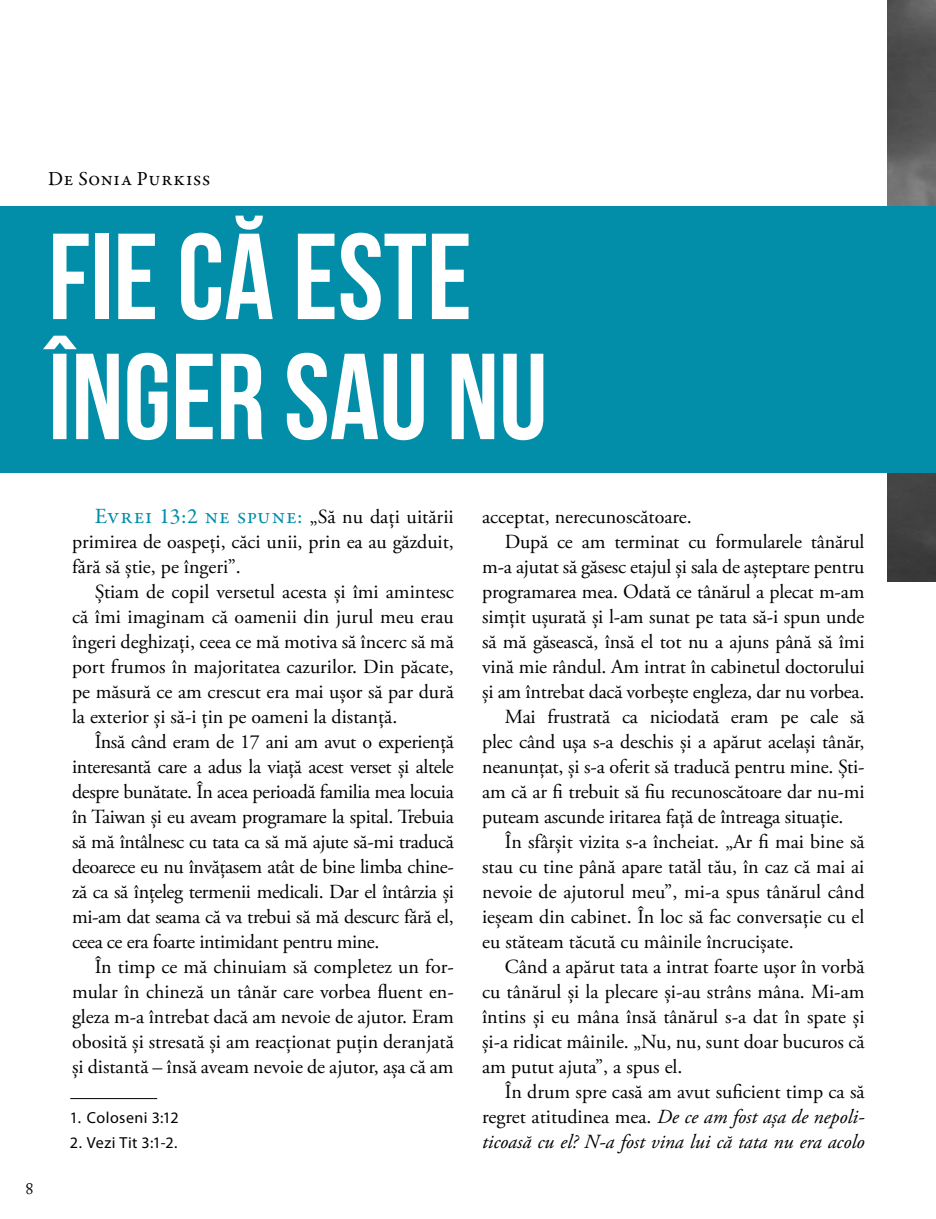
<style>
.page{position:relative;width:936px;height:1219px;background:#fff}
.page>*{position:absolute;margin:0;border:0;box-sizing:border-box;transform-origin:0 0}
.t1{font:122px/120px "Bebas Neue";color:#fff}
.t2{font:22px "Garamond Premr Pro";letter-spacing:.03em;color:#028ea8}
.t3{font:20px/25px "Adobe Garamond Pro";color:#000;text-align:justify}
.t4{font:italic 20px "Adobe Garamond Pro";color:#000}
.t5{font:20px "Garamond Premr Pro";letter-spacing:.04em;color:#000}
.t6{font:16px "Myriad Pro";letter-spacing:.03em;color:#000}
.t7{font:16px "Adobe Caslon Pro";color:#000}
.s1{font-family:"Adobe Garamond Pro";font-size:20px;color:#000}
.s2{font-style:normal}
</style>
<div class="page">
<img style="left:887px;top:0;width:48px;height:582px">
<div style="left:0;top:206px;width:935px;height:267px;background:#028ea8"></div>
<hr style="left:70px;top:1098px;width:87px;height:1px;background:#010202">
<p class="t5" style="left:48px;top:166px;width:164px">De Sonia Purkiss</p>
<h1 class="t1" style="left:48px;top:215px;width:501px">FIE CĂ ESTE<br>ÎNGER SAU NU</h1>
<p class="t7" style="left:25px;top:1180px;width:10px">8</p>
<p class="t2" style="left:95px;top:503px;width:360px">Evrei 13:2 ne spune: <span class="s1">„Să nu daţi uitării</span></p>
<p class="t3" style="left:72px;top:530px;width:383px">primirea de oaspeţi, căci unii, prin ea au găzduit, fără să ştie, pe îngeri”.</p>
<p class="t3" style="left:72px;top:580px;width:383px;text-indent:23px">Ştiam de copil versetul acesta şi îmi amintesc că îmi imaginam că oamenii din jurul meu erau îngeri deghizaţi, ceea ce mă motiva să încerc să mă port frumos în majoritatea cazurilor. Din păcate, pe măsură ce am crescut era mai uşor să par dură la exterior şi să-i ţin pe oameni la distanţă.</p>
<p class="t3" style="left:72px;top:730px;width:383px;text-indent:23px">Însă când eram de 17 ani am avut o experienţă interesantă care a adus la viaţă acest verset şi altele despre bunătate. În acea perioadă familia mea locuia în Taiwan şi eu aveam programare la spital. Trebuia să mă întâlnesc cu tata ca să mă ajute să-mi traducă deoarece eu nu învăţasem atât de bine limba chine&shy;ză ca să înţeleg termenii medicali. Dar el întârzia şi mi‑am dat seama că va trebui să mă descurc fără el, ceea ce era foarte intimidant pentru mine.</p>
<p class="t3" style="left:72px;top:955px;width:383px;text-indent:23px">În timp ce mă chinuiam să completez un for&shy;mular în chineză un tânăr care vorbea fluent en&shy;gleza m-a întrebat dacă am nevoie de ajutor. Eram obosită şi stresată şi am reacţionat puţin deranjată şi distantă – însă aveam nevoie de ajutor, aşa că am</p>
<p class="t6" style="left:70px;top:1108px;width:110px">1. Coloseni 3:12</p>
<p class="t6" style="left:70px;top:1133px;width:109px">2. Vezi Tit 3:1-2.</p>
<p class="t3" style="left:482px;top:505px;width:211px">acceptat, nerecunoscătoare.</p>
<p class="t3" style="left:505px;top:530px;width:361px">După ce am terminat cu formularele tânărul</p>
<p class="t3" style="left:482px;top:555px;width:384px">m-a ajutat să găsesc etajul şi sala de aşteptare pentru</p>
<p class="t3" style="left:482px;top:580px;width:384px">programarea mea. Odată ce tânărul a plecat m-am</p>
<p class="t3" style="left:482px;top:605px;width:384px">simţit uşurată şi l-am sunat pe tata să-i spun unde</p>
<p class="t3" style="left:482px;top:630px;width:384px">să mă găsească, însă el tot nu a ajuns până să îmi</p>
<p class="t3" style="left:482px;top:655px;width:384px">vină mie rândul. Am intrat în cabinetul doctorului</p>
<p class="t3" style="left:482px;top:680px;width:384px">şi am întrebat dacă vorbeşte engleza, dar nu vorbea.</p>
<p class="t3" style="left:505px;top:705px;width:361px">Mai frustrată ca niciodată eram pe cale să</p>
<p class="t3" style="left:482px;top:730px;width:384px">plec când uşa s-a deschis şi a apărut acelaşi tânăr,</p>
<p class="t3" style="left:482px;top:755px;width:384px">neanunţat, şi s-a oferit să traducă pentru mine. Şti-</p>
<p class="t3" style="left:482px;top:780px;width:384px">am că ar fi trebuit să fiu recunoscătoare dar nu-mi</p>
<p class="t3" style="left:482px;top:805px;width:363px">puteam ascunde iritarea faţă de întreaga situaţie.</p>
<p class="t3" style="left:505px;top:830px;width:361px">În sfârşit vizita s-a încheiat. „Ar fi mai bine să</p>
<p class="t3" style="left:482px;top:855px;width:384px">stau cu tine până apare tatăl tău, în caz că mai ai</p>
<p class="t3" style="left:482px;top:880px;width:384px">nevoie de ajutorul meu”, mi-a spus tânărul când</p>
<p class="t3" style="left:482px;top:905px;width:384px">ieşeam din cabinet. În loc să fac conversaţie cu el</p>
<p class="t3" style="left:482px;top:930px;width:313px">eu stăteam tăcută cu mâinile încrucişate.</p>
<p class="t3" style="left:505px;top:955px;width:361px">Când a apărut tata a intrat foarte uşor în vorbă</p>
<p class="t3" style="left:482px;top:980px;width:384px">cu tânărul şi la plecare şi-au strâns mâna. Mi-am</p>
<p class="t3" style="left:482px;top:1005px;width:384px">întins şi eu mâna însă tânărul s-a dat în spate şi</p>
<p class="t3" style="left:482px;top:1030px;width:384px">şi-a ridicat mâinile. „Nu, nu, sunt doar bucuros că</p>
<p class="t3" style="left:482px;top:1055px;width:202px">am putut ajuta”, a spus el.</p>
<p class="t3" style="left:505px;top:1080px;width:361px">În drum spre casă am avut suficient timp ca să</p>
<p class="t4" style="left:482px;top:1105px;width:384px"><span class="s2">regret atitudinea mea.</span> De ce am fost aşa de nepoli-</p>
<p class="t4" style="left:482px;top:1130px;width:384px">ticoasă cu el? N-a fost vina lui că tata nu era acolo</p>
</div>
